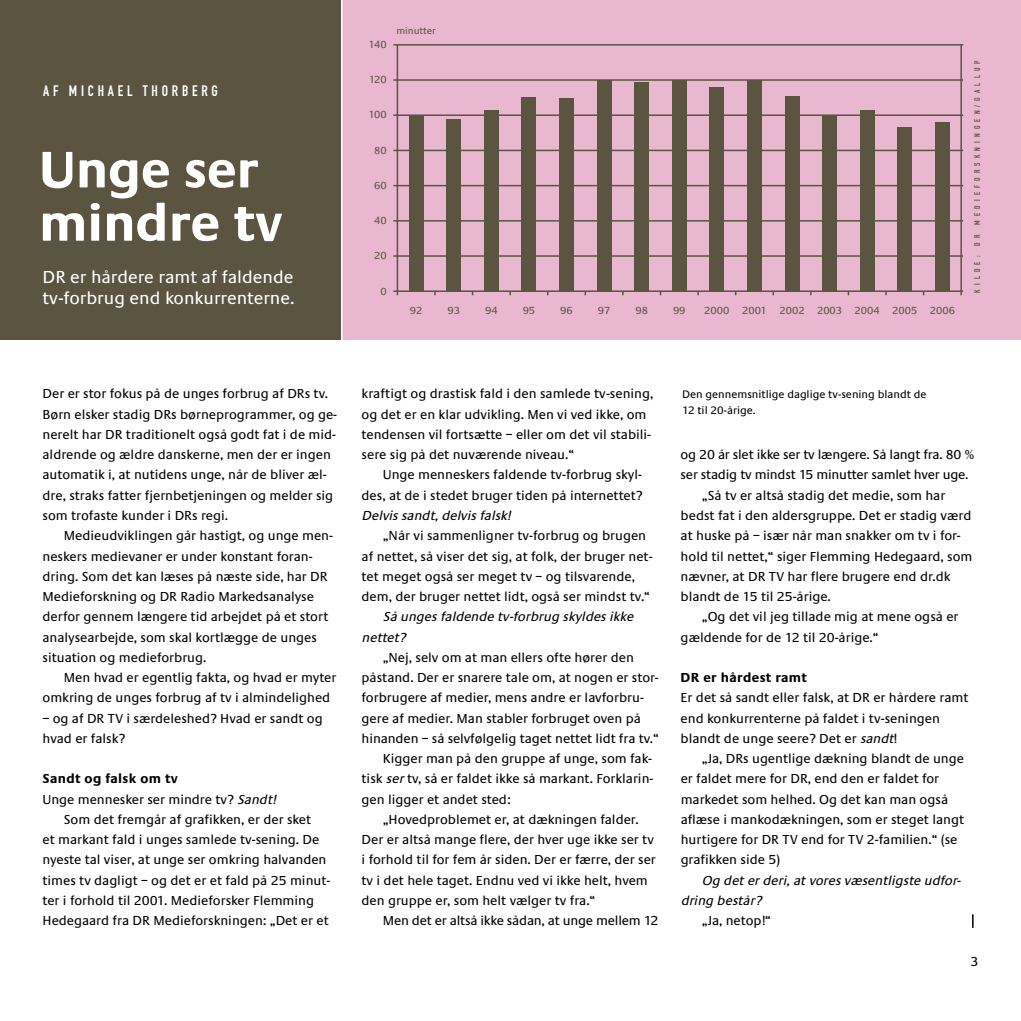
<style>
.page{position:relative;width:1021px;height:1021px;background:#fff}
.page>*{position:absolute;margin:0;border:0;box-sizing:border-box;transform-origin:0 0}
.t1{font:700 53.25px/53.2px "Praxis EF";color:#fff}
.t2{font:18px/20.2px "Praxis EF";color:#fff}
.t3{font:15px "DIN Engschrift";letter-spacing:.25em;color:#fff}
.t4{font:13.5px/20.2px "Praxis EF";color:#000}
.t5{font:italic 13.5px/20.2px "Praxis EF";color:#000}
.t6{font:700 13.5px "Praxis EF";letter-spacing:.025em;color:#000}
.t7{font:11.25px/15.8px "Praxis EF";color:#000}
.t8{font:10.65px "Praxis EF";color:#5b5440}
.t9{font:10.05px "Praxis EF";color:#5b5440}
.t10{font:8.25px "DIN Engschrift";letter-spacing:.5em;color:#5b5440}
.s1{font-style:italic}
</style>
<div class="page">
<div style="left:1px;top:0;width:340px;height:340px;background:#5b5440"></div>
<div style="left:341px;top:0;width:679px;height:340px;background:#e9b8d0"></div>
<hr style="left:393px;top:290px;width:570px;height:2px;background:#5b5440">
<hr style="left:393px;top:255px;width:570px;height:2px;background:#5b5440">
<hr style="left:393px;top:220px;width:570px;height:1px;background:#5b5440">
<hr style="left:393px;top:185px;width:570px;height:1px;background:#5b5440">
<hr style="left:393px;top:150px;width:570px;height:1px;background:#5b5440">
<hr style="left:393px;top:114px;width:570px;height:2px;background:#5b5440">
<hr style="left:393px;top:79px;width:570px;height:2px;background:#5b5440">
<hr style="left:393px;top:44px;width:570px;height:2px;background:#5b5440">
<hr style="left:396px;top:44px;width:2px;height:251px;background:#5b5440">
<hr style="left:960px;top:44px;width:1px;height:251px;background:#5b5440">
<div style="left:409px;top:115px;width:14px;height:175px;background:#5b5440"></div>
<div style="left:446px;top:119px;width:15px;height:171px;background:#5b5440"></div>
<div style="left:484px;top:110px;width:14px;height:180px;background:#5b5440"></div>
<div style="left:522px;top:97px;width:14px;height:193px;background:#5b5440"></div>
<div style="left:559px;top:98px;width:14px;height:192px;background:#5b5440"></div>
<div style="left:597px;top:80px;width:14px;height:210px;background:#5b5440"></div>
<div style="left:634px;top:82px;width:14px;height:208px;background:#5b5440"></div>
<div style="left:672px;top:80px;width:14px;height:210px;background:#5b5440"></div>
<div style="left:709px;top:87px;width:15px;height:203px;background:#5b5440"></div>
<div style="left:747px;top:80px;width:14px;height:210px;background:#5b5440"></div>
<div style="left:785px;top:96px;width:14px;height:194px;background:#5b5440"></div>
<div style="left:822px;top:115px;width:14px;height:175px;background:#5b5440"></div>
<div style="left:860px;top:110px;width:14px;height:180px;background:#5b5440"></div>
<div style="left:897px;top:127px;width:14px;height:163px;background:#5b5440"></div>
<div style="left:935px;top:122px;width:14px;height:168px;background:#5b5440"></div>
<svg style="left:972px;top:914px;width:1px;height:13px"></svg>
<hr style="left:341px;top:0;width:1px;height:340px;background:#fff">
<p class="t3" style="left:43px;top:82px;width:176px">AF MICHAEL THORBERG</p>
<h1 class="t1" style="left:39px;top:144px;width:245px">Unge ser mindre tv</h1>
<h2 class="t2" style="left:43px;top:267px;width:253px">DR er hårdere ramt af faldende tv-forbrug end konkurrenterne.</h2>
<p class="t8" style="left:368px;top:39px;width:20px">140</p>
<p class="t8" style="left:368px;top:74px;width:20px">120</p>
<p class="t8" style="left:368px;top:109px;width:20px">100</p>
<p class="t8" style="left:374px;top:144px;width:14px">80</p>
<p class="t8" style="left:374px;top:180px;width:14px">60</p>
<p class="t8" style="left:374px;top:215px;width:14px">40</p>
<p class="t8" style="left:374px;top:250px;width:14px">20</p>
<p class="t8" style="left:380px;top:285px;width:8px">0</p>
<p class="t9" style="left:396px;top:25px;width:41px">minutter</p>
<p class="t8" style="left:410px;top:305px;width:14px">92</p>
<p class="t8" style="left:447px;top:305px;width:14px">93</p>
<p class="t8" style="left:485px;top:305px;width:14px">94</p>
<p class="t8" style="left:522px;top:305px;width:14px">95</p>
<p class="t8" style="left:560px;top:305px;width:14px">96</p>
<p class="t8" style="left:598px;top:305px;width:14px">97</p>
<p class="t8" style="left:635px;top:305px;width:14px">98</p>
<p class="t8" style="left:673px;top:305px;width:14px">99</p>
<p class="t8" style="left:704px;top:305px;width:252px">2000 2001 2002 2003 2004 2005 2006</p>
<p class="t10" style="left:972px;top:225px;width:166px;rotate:-90deg">MEDIEFORSKNINGEN/GALLUP</p>
<p class="t10" style="left:972px;top:293px;width:59px;rotate:-90deg">KILDE: DR</p>
<p class="t4" style="left:43px;top:384px;width:296px">Der er stor fokus på de unges forbrug af DRs tv.<br>Børn elsker stadig DRs børneprogrammer, og ge&shy;nerelt har DR traditionelt også godt fat i de mid&shy;aldrende og ældre danskerne, men der er ingen automatik i, at nutidens unge, når de bliver æl&shy;dre, straks fatter fjernbetjeningen og melder sig som trofaste kunder i DRs regi.</p>
<p class="t4" style="left:43px;top:526px;width:292px;text-indent:21px">Medieudviklingen går hastigt, og unge men&shy;neskers medievaner er under konstant foran&shy;dring. Som det kan læses på næste side, har DR Medieforskning og DR Radio Markedsanalyse derfor gennem længere tid arbejdet på et stort analysearbejde, som skal kortlægge de unges situation og medieforbrug.</p>
<p class="t4" style="left:43px;top:667px;width:295px;text-indent:21px">Men hvad er egentlig fakta, og hvad er myter omkring de unges forbrug af tv i almindelighed</p>
<p class="t4" style="left:43px;top:708px;width:282px">– og af DR TV i særdeleshed? Hvad er sandt og hvad er falsk?</p>
<p class="t6" style="left:43px;top:771px;width:137px">Sandt og falsk om tv</p>
<p class="t4" style="left:43px;top:789px;width:238px">Unge mennesker ser mindre tv? <span class="s1">Sandt!</span></p>
<p class="t4" style="left:64px;top:809px;width:249px">Som det fremgår af grafikken, er der sket</p>
<p class="t4" style="left:43px;top:829px;width:278px">et markant fald i unges samlede tv-sening. De</p>
<p class="t4" style="left:43px;top:850px;width:285px">nyeste tal viser, at unge ser omkring halvanden</p>
<p class="t4" style="left:43px;top:870px;width:289px">times tv dagligt – og det er et fald på 25 minut-</p>
<p class="t4" style="left:43px;top:890px;width:273px">ter i forhold til 2001. Medieforsker Flemming</p>
<p class="t4" style="left:43px;top:910px;width:288px">Hedegaard fra DR Medieforskningen: „Det er et</p>
<p class="t4" style="left:361px;top:384px;width:293px">kraftigt og drastisk fald i den samlede tv-sening, og det er en klar udvikling. Men vi ved ikke, om tendensen vil fortsætte – eller om det vil stabili&shy;sere sig på det nuværende niveau.“</p>
<p class="t4" style="left:361px;top:465px;width:282px;text-align:right">Unge menneskers faldende tv-forbrug skyl&shy;des, at de i stedet bruger tiden på internettet?</p>
<p class="t5" style="left:361px;top:505px;width:154px">Delvissandt,delvisfalsk!</p>
<p class="t4" style="left:361px;top:526px;width:292px;text-indent:21px">„Når vi sammenligner tv-forbrug og brugen af nettet, så viser det sig, at folk, der bruger net&shy;tet meget også ser meget tv – og tilsvarende, dem, der bruger nettet lidt, også ser mindst tv.“</p>
<p class="t5" style="left:361px;top:607px;width:276px;text-indent:21px">Så ungesfaldende tv-forbrug skyldesikke nettet?</p>
<p class="t4" style="left:383px;top:647px;width:252px">„Nej, selv om at man ellers ofte hører den</p>
<p class="t4" style="left:361px;top:667px;width:298px">påstand. Der er snarere tale om, at nogen er stor-</p>
<p class="t4" style="left:361px;top:688px;width:284px">forbrugere af medier, mens andre er lavforbru-</p>
<p class="t4" style="left:361px;top:708px;width:281px">gere af medier. Man stabler forbruget oven på</p>
<p class="t4" style="left:361px;top:728px;width:299px">hinanden – så selvfølgelig taget nettet lidt fra tv.“</p>
<p class="t4" style="left:383px;top:748px;width:271px">Kigger man på den gruppe af unge, som fak-</p>
<p class="t4" style="left:361px;top:769px;width:293px">tisk <span class="s1">ser</span>tv, så er faldet ikke så markant. Forklarin-</p>
<p class="t4" style="left:361px;top:789px;width:150px">gen ligger et andet sted:</p>
<p class="t4" style="left:383px;top:809px;width:257px">„Hovedproblemet er, at dækningen falder.</p>
<p class="t4" style="left:361px;top:829px;width:294px">Der er altså mange flere, der hver uge ikke ser tv</p>
<p class="t4" style="left:361px;top:850px;width:296px">i forhold til for fem år siden. Der er færre, der ser</p>
<p class="t4" style="left:361px;top:870px;width:288px">tv i det hele taget. Endnu ved vi ikke helt, hvem</p>
<p class="t4" style="left:361px;top:890px;width:235px">den gruppe er, som helt vælger tv fra.“</p>
<p class="t4" style="left:383px;top:910px;width:277px">Men det er altså ikke sådan, at unge mellem 12</p>
<p class="t7" style="left:682px;top:387px;width:246px">Den gennemsnitlige daglige tv-sening blandt de<br>12 til 20-årige.</p>
<p class="t4" style="left:680px;top:445px;width:295px">og 20 år slet ikke ser tv længere. Så langt fra. 80 %</p>
<p class="t4" style="left:680px;top:465px;width:289px">ser stadig tv mindst 15 minutter samlet hver uge.</p>
<p class="t4" style="left:702px;top:485px;width:245px">„Så tv er altså stadig det medie, som har</p>
<p class="t4" style="left:680px;top:505px;width:292px">bedst fat i den aldersgruppe. Det er stadig værd</p>
<p class="t4" style="left:680px;top:526px;width:281px">at huske på – især når man snakker om tv i for-</p>
<p class="t4" style="left:680px;top:546px;width:293px">hold til nettet,“ siger Flemming Hedegaard, som</p>
<p class="t4" style="left:680px;top:566px;width:271px">nævner, at DR TV har flere brugere end dr.dk</p>
<p class="t4" style="left:680px;top:586px;width:152px">blandt de 15 til 25-årige.</p>
<p class="t4" style="left:702px;top:607px;width:258px">„Og det vil jeg tillade mig at mene også er</p>
<p class="t4" style="left:680px;top:627px;width:199px">gældende for de 12 til 20-årige.“</p>
<p class="t6" style="left:680px;top:670px;width:128px">DR er hårdest ramt</p>
<p class="t4" style="left:680px;top:688px;width:289px">Er det så sandt eller falsk, at DR er hårdere ramt end konkurrenterne på faldet i tv-seningen blandt de unge seere? Det er <span class="s1">sandt</span>!</p>
<p class="t4" style="left:680px;top:748px;width:285px;text-indent:21px">„Ja, DRs ugentlige dækning blandt de unge er faldet mere for DR, end den er faldet for marke-det som helhed. Og det kan man også aflæse i mankodækningen, som er steget langt hurtigere for DR TV end for TV 2-familien.“ (se grafikken side 5)</p>
<p class="t5" style="left:680px;top:870px;width:284px;text-indent:21px">Og deterderi,atvoresvæsentligste udfor&shy;dring består?</p>
<p class="t4" style="left:702px;top:910px;width:71px">„Ja, netop!“</p>
</div>
